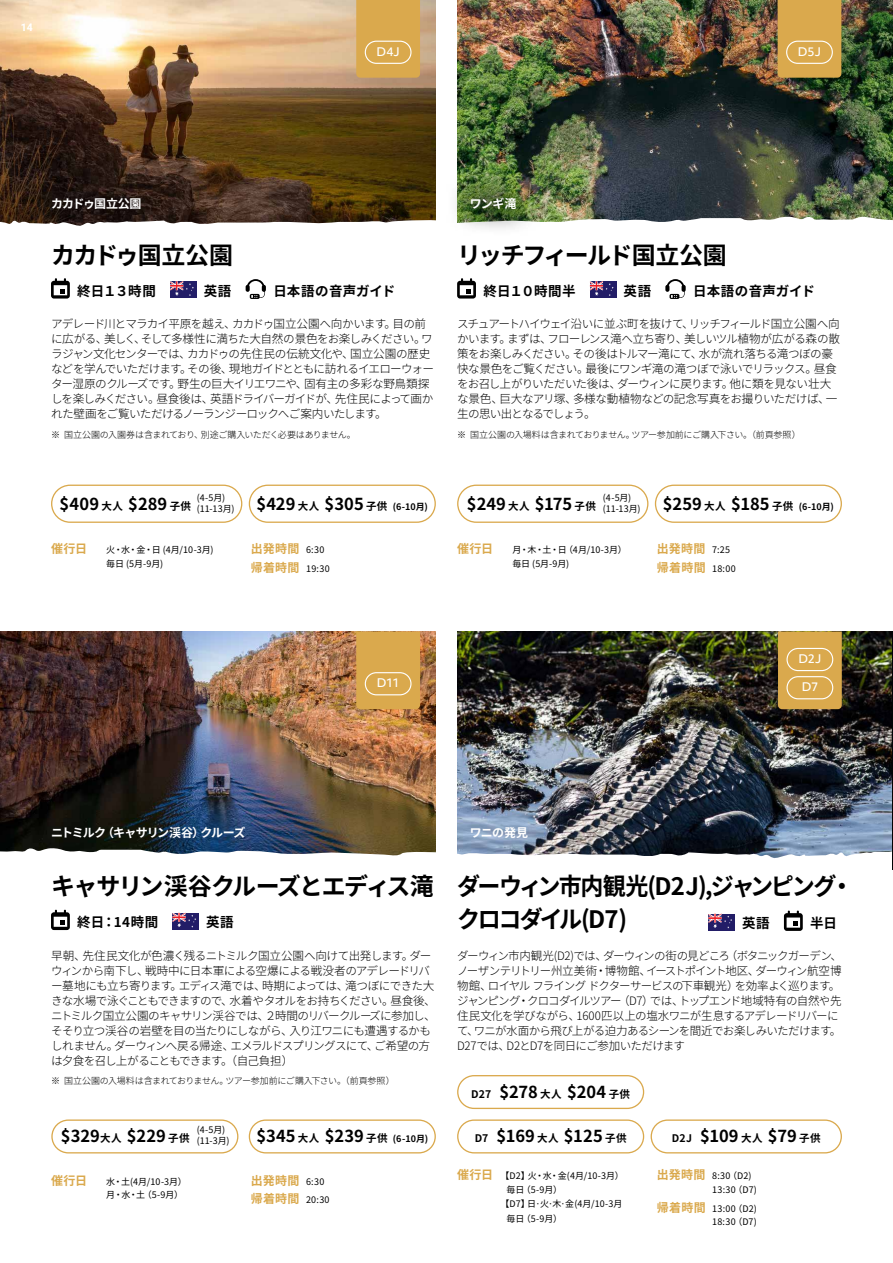
<style>
.page{position:relative;width:893px;height:1263px;background:#fff}
.page>*{position:absolute;margin:0;border:0;box-sizing:border-box;transform-origin:0 0}
.t1{font:700 24px "Noto Sans CJ Kjp";letter-spacing:-.07em;color:#000}
.t2{font:700 24px/33px "Noto Sans CJ Kjp";letter-spacing:-.09em;color:#000;scale:.96 1}
.t3{font:700 16.5px "Noto Sans CJ Kjp";letter-spacing:.005em;color:#000}
.t4{font:700 13.5px "Noto Sans CJ Kjp";letter-spacing:.01em;color:#000}
.t5{font:700 13.5px "Noto Sans CJ Kjp";letter-spacing:-.01em;color:#000}
.t6{font:700 12px "Noto Sans CJ Kjp";letter-spacing:-.065em;color:#fff}
.t7{font:700 12px "Noto Sans CJ Kjp";letter-spacing:.03em;color:#daa94d}
.t8{font:300 11.7px/15px "Noto Sans CJ Kjp";letter-spacing:-.06em;color:#000}
.t9{font:500 11.4px "Objektiv Mk 1";letter-spacing:.005em;color:#fff}
.t10{font:700 10.5px "Noto Sans CJ Kjp";letter-spacing:.035em;color:#000}
.t11{font:700 10.5px "Roboto";color:#fff}
.t12{font:9px/13.5px "Noto Sans CJ Kjp";color:#000}
.t13{font:300 9px "Noto Sans CJ Kjp";letter-spacing:-.035em;color:#000}
.t14{font:9px/13.5px "Noto Sans CJ Kjp";letter-spacing:.025em;color:#000;text-align:right}
.s1{font-size:10.5px}
.s2{font-size:9px}
.s3{font-weight:400;font-size:9px;color:#000}
.s4{font-weight:700;font-size:12px;color:#daa94d}
.s5{font-size:16.5px}
</style>
<div class="page">
<img style="left:457px;top:0;width:436px;height:216px">
<img style="left:457px;top:631px;width:435px;height:216px">
<img style="left:0;top:0;width:436px;height:216px">
<img style="left:0;top:631px;width:436px;height:216px">
<img style="left:0;top:216px;width:893px;height:10px">
<svg style="left:0;top:847px;width:893px;height:23px"></svg>
<div style="left:444px;top:171px;width:99px;height:66px;background:#000;opacity:.75"></div>
<svg style="left:51px;top:278px;width:19px;height:21px"></svg>
<div style="left:170px;top:281px;width:26px;height:17px;background:#221d67"></div>
<svg style="left:170px;top:281px;width:24px;height:15px"></svg>
<svg style="left:246px;top:279px;width:20px;height:20px"></svg>
<svg style="left:51px;top:910px;width:19px;height:20px"></svg>
<div style="left:172px;top:913px;width:27px;height:16px;background:#221d67"></div>
<svg style="left:172px;top:913px;width:24px;height:14px"></svg>
<svg style="left:457px;top:278px;width:19px;height:21px"></svg>
<div style="left:590px;top:281px;width:26px;height:17px;background:#221d67"></div>
<svg style="left:590px;top:281px;width:24px;height:15px"></svg>
<svg style="left:665px;top:279px;width:21px;height:20px"></svg>
<div style="left:708px;top:914px;width:27px;height:16px;background:#221d67"></div>
<svg style="left:708px;top:914px;width:24px;height:14px"></svg>
<svg style="left:784px;top:910px;width:19px;height:21px"></svg>
<div style="left:51px;top:485px;width:191px;height:38px;border:1px solid #daa94d;border-radius:18px"></div>
<div style="left:249px;top:485px;width:187px;height:38px;border:1px solid #daa94d;border-radius:18px"></div>
<div style="left:457px;top:485px;width:191px;height:38px;border:1px solid #daa94d;border-radius:18px"></div>
<div style="left:655px;top:485px;width:187px;height:38px;border:1px solid #daa94d;border-radius:18px"></div>
<div style="left:249px;top:1119px;width:187px;height:34px;border:1px solid #daa94d;border-radius:16px"></div>
<div style="left:51px;top:1119px;width:187px;height:34px;border:1px solid #daa94d;border-radius:16px"></div>
<div style="left:457px;top:1119px;width:187px;height:34px;border:1px solid #daa94d;border-radius:16px"></div>
<div style="left:457px;top:1075px;width:187px;height:34px;border:1px solid #daa94d;border-radius:16px"></div>
<div style="left:651px;top:1119px;width:191px;height:34px;border:1px solid #daa94d;border-radius:16px"></div>
<hr style="left:892px;top:631px;width:1px;height:238px;background:#e6e7e8">
<div style="left:778px;top:0;width:63px;height:78px;background:#daa94d"></div>
<div style="left:786px;top:41px;width:47px;height:23px;border:1px solid #fff;border-radius:11px"></div>
<div style="left:356px;top:0;width:64px;height:78px;background:#daa94d"></div>
<div style="left:365px;top:41px;width:47px;height:23px;border:1px solid #fff;border-radius:11px"></div>
<div style="left:356px;top:631px;width:64px;height:78px;background:#daa94d"></div>
<div style="left:365px;top:672px;width:47px;height:23px;border:1px solid #fff;border-radius:11px"></div>
<svg style="left:778px;top:631px;width:64px;height:78px;background:#d8a94f"></svg>
<div style="left:786px;top:648px;width:47px;height:23px;border:1px solid #fff;border-radius:11px"></div>
<div style="left:786px;top:676px;width:47px;height:23px;border:1px solid #fff;border-radius:11px"></div>
<p class="t11" style="left:21px;top:20px;width:14px">14</p>
<p class="t9" style="left:376px;top:44px;width:25px">D4J</p>
<p class="t9" style="left:798px;top:44px;width:25px">D5J</p>
<p class="t6" style="left:51px;top:197px;width:92px">カカドゥ国立公園</p>
<p class="t6" style="left:470px;top:197px;width:48px">ワンギ滝</p>
<h1 class="t1" style="left:51px;top:242px;width:184px">カカドゥ国立公園</h1>
<h1 class="t1" style="left:457px;top:242px;width:271px">リッチフィールド国立公園</h1>
<p class="t4" style="left:77px;top:283px;width:80px">終日１３時間</p>
<p class="t4" style="left:204px;top:283px;width:29px">英語</p>
<p class="t4" style="left:273px;top:283px;width:123px">日本語の音声ガイド</p>
<p class="t5" style="left:483px;top:283px;width:94px">終日１０時間半</p>
<p class="t4" style="left:624px;top:283px;width:29px">英語</p>
<p class="t4" style="left:693px;top:283px;width:123px">日本語の音声ガイド</p>
<p class="t8" style="left:51px;top:317px;width:384px">アデレード川とマラカイ平原を越え、カカドゥ国立公園へ向かいます。目の前に広がる、美しく、そして多様性に満ちた大自然の景色をお楽しみください。ワラジャン文化センターでは、カカドゥの先住民の伝統文化や、国立公園の歴史などを学んでいただけます。その後、現地ガイドとともに訪れるイエローウォーター湿原のクルーズです。野生の巨大イリエワニや、固有主の多彩な野鳥類探しを楽しみください。昼食後は、英語ドライバーガイドが、先住民によって画かれた壁画をご覧いただけるノーランジーロックへご案内いたします。</p>
<p class="t13" style="left:51px;top:429px;width:306px">※ 国立公園の入園券は含まれており、別途ご購入いただく必要はありません。</p>
<p class="t8" style="left:457px;top:317px;width:384px">スチュアートハイウェイ沿いに並ぶ町を抜けて、リッチフィールド国立公園へ向かいます。まずは、フローレンス滝へ立ち寄り、美しいツル植物が広がる森の散策をお楽しみください。その後はトルマー滝にて、水が流れ落ちる滝つぼの豪快な景色をご覧ください。最後にワンギ滝の滝つぼで泳いでリラックス。昼食をお召し上がりいただいた後は、ダーウィンに戻ります。他に類を見ない壮大な景色、巨大なアリ塚、多様な動植物などの記念写真をお撮りいただけば、一生の思い出となるでしょう。</p>
<p class="t13" style="left:457px;top:429px;width:345px">※ 国立公園の入場料は含まれておりません。ツアー参加前にご購入下さい。（前頁参照）</p>
<p class="t12" style="left:197px;top:493px;width:39px;line-height:10.8px">(4-5月) (11-13月)</p>
<h2 class="t3" style="left:467px;top:495px;width:130px">$249 <span class="s1">大人</span> $175 <span class="s1">子供</span></h2>
<h2 class="t3" style="left:663px;top:495px;width:173px">$259 <span class="s1">大人</span> $185 <span class="s1">子供</span> <span class="s2">(6-10月)</span></h2>
<p class="t12" style="left:603px;top:493px;width:39px;line-height:10.8px">(4-5月) (11-13月)</p>
<h2 class="t3" style="left:60px;top:495px;width:133px">$409 <span class="s1">大人</span> $289 <span class="s1">子供</span></h2>
<h2 class="t3" style="left:257px;top:495px;width:173px">$429 <span class="s1">大人</span> $305 <span class="s1">子供</span> <span class="s2">(6-10月)</span></h2>
<p class="t7" style="left:51px;top:542px;width:38px">催行日</p>
<p class="t12" style="left:106px;top:543px;width:109px">火・水・金・日 (4月/10-3月)毎日 (5月-9月)</p>
<p class="t7" style="left:251px;top:542px;width:75px">出発時間 <span class="s3">6:30</span></p>
<p class="t12" style="left:251px;top:562px;width:80px"><span class="s4">帰着時間</span> 19:30</p>
<p class="t9" style="left:377px;top:675px;width:24px">D11</p>
<p class="t7" style="left:457px;top:542px;width:38px">催行日</p>
<p class="t12" style="left:512px;top:543px;width:116px">月・木・土・日（4月/10-3月）毎日 (5月-9月)</p>
<p class="t7" style="left:657px;top:542px;width:75px">出発時間 <span class="s3">7:25</span></p>
<p class="t12" style="left:657px;top:562px;width:80px"><span class="s4">帰着時間</span> 18:00</p>
<p class="t9" style="left:798px;top:651px;width:24px">D2J</p>
<p class="t9" style="left:802px;top:679px;width:18px">D7</p>
<p class="t6" style="left:51px;top:826px;width:196px">ニトミルク（キャサリン渓谷）クルーズ</p>
<p class="t6" style="left:470px;top:826px;width:60px">ワニの発見</p>
<h1 class="t1" style="left:51px;top:873px;width:384px">キャサリン渓谷クルーズとエディス滝</h1>
<p class="t4" style="left:77px;top:914px;width:83px">終日：14時間</p>
<p class="t4" style="left:206px;top:914px;width:29px">英語</p>
<h1 class="t2" style="left:457px;top:871px;width:414px">ダーウィン市内観光(D2J),ジャンピング・クロコダイル(D7)</h1>
<p class="t4" style="left:742px;top:915px;width:29px">英語</p>
<p class="t4" style="left:810px;top:915px;width:28px">半日</p>
<p class="t8" style="left:51px;top:948px;width:386px">早朝、先住民文化が色濃く残るニトミルク国立公園へ向けて出発します。ダーウィンから南下し、戦時中に日本軍による空爆による戦没者のアデレードリバー墓地にも立ち寄ります。エディス滝では、時期によっては、滝つぼにできた大きな水場で泳ぐこともできますので、水着やタオルをお持ちください。昼食後、ニトミルク国立公園のキャサリン渓谷では、２時間のリバークルーズに参加し、そそり立つ渓谷の岩壁を目の当たりにしながら、入り江ワニにも遭遇するかもしれません。ダーウィンへ戻る帰途、エメラルドスプリングスにて、ご希望の方は夕食を召し上がることもできます。（自己負担）</p>
<p class="t13" style="left:51px;top:1076px;width:345px">※ 国立公園の入場料は含まれておりません。ツアー参加前にご購入下さい。（前頁参照）</p>
<p class="t8" style="left:457px;top:948px;width:386px">ダーウィン市内観光(D2)では、ダーウィンの街の見どころ（ボタニックガーデン、ノーザンテリトリー州立美術・博物館、イーストポイント地区、ダーウィン航空博物館、ロイヤル フライング ドクターサービスの下車観光）を効率よく巡ります。ジャンピング・クロコダイルツアー（D7）では、トップエンド地域特有の自然や先住民文化を学びながら、1600匹以上の塩水ワニが生息するアデレードリバーにて、ワニが水面から飛び上がる迫力あるシーンを間近でお楽しみいただけます。D27では、D2とD7を同日にご参加いただけます</p>
<h2 class="t3" style="left:471px;top:1083px;width:160px"><span class="s1">D27</span> $278 <span class="s1">大人</span> $204 <span class="s1">子供</span></h2>
<p class="t12" style="left:197px;top:1124px;width:34px;line-height:10.8px">(4-5月) (11-3月)</p>
<h2 class="t3" style="left:61px;top:1126px;width:130px">$329<span class="s1">大人</span> $229 <span class="s1">子供</span></h2>
<h2 class="t3" style="left:256px;top:1126px;width:173px">$345 <span class="s1">大人</span> $239 <span class="s1">子供</span> <span class="s2">(6-10月)</span></h2>
<h2 class="t3" style="left:475px;top:1127px;width:153px"><span class="s1">D7</span> $169 <span class="s1">大人</span> $125 <span class="s1">子供</span></h2>
<p class="t10" style="left:672px;top:1133px;width:150px">D2J <span class="s5">$109</span> 大人 <span class="s5">$79</span> 子供</p>
<p class="t7" style="left:51px;top:1173px;width:38px">催行日</p>
<p class="t12" style="left:106px;top:1175px;width:82px">水・土(4月/10-3月）月・水・土（5-9月）</p>
<p class="t7" style="left:251px;top:1173px;width:75px">出発時間 <span class="s3">6:30</span></p>
<p class="t12" style="left:251px;top:1193px;width:80px"><span class="s4">帰着時間</span> 20:30</p>
<p class="t12" style="left:507px;top:1169px;width:119px;text-indent:-50px"><span class="s4">催行日</span> 【D2】火・水・金(4月/10-3月）毎日（5-9月）</p>
<p class="t12" style="left:507px;top:1197px;width:117px;line-height:14.4px;text-indent:-6px">【D7】日·火·木·金(4月/10-3月毎日（5-9月）</p>
<p class="t12" style="left:712px;top:1169px;width:46px;text-indent:-55px"><span class="s4">出発時間</span> 8:30（D2)<br>13:30（D7)</p>
<p class="t14" style="left:657px;top:1202px;width:101px"><span class="s4">帰着時間</span> 13:00（D2)<br>18:30（D7)</p>
</div>
